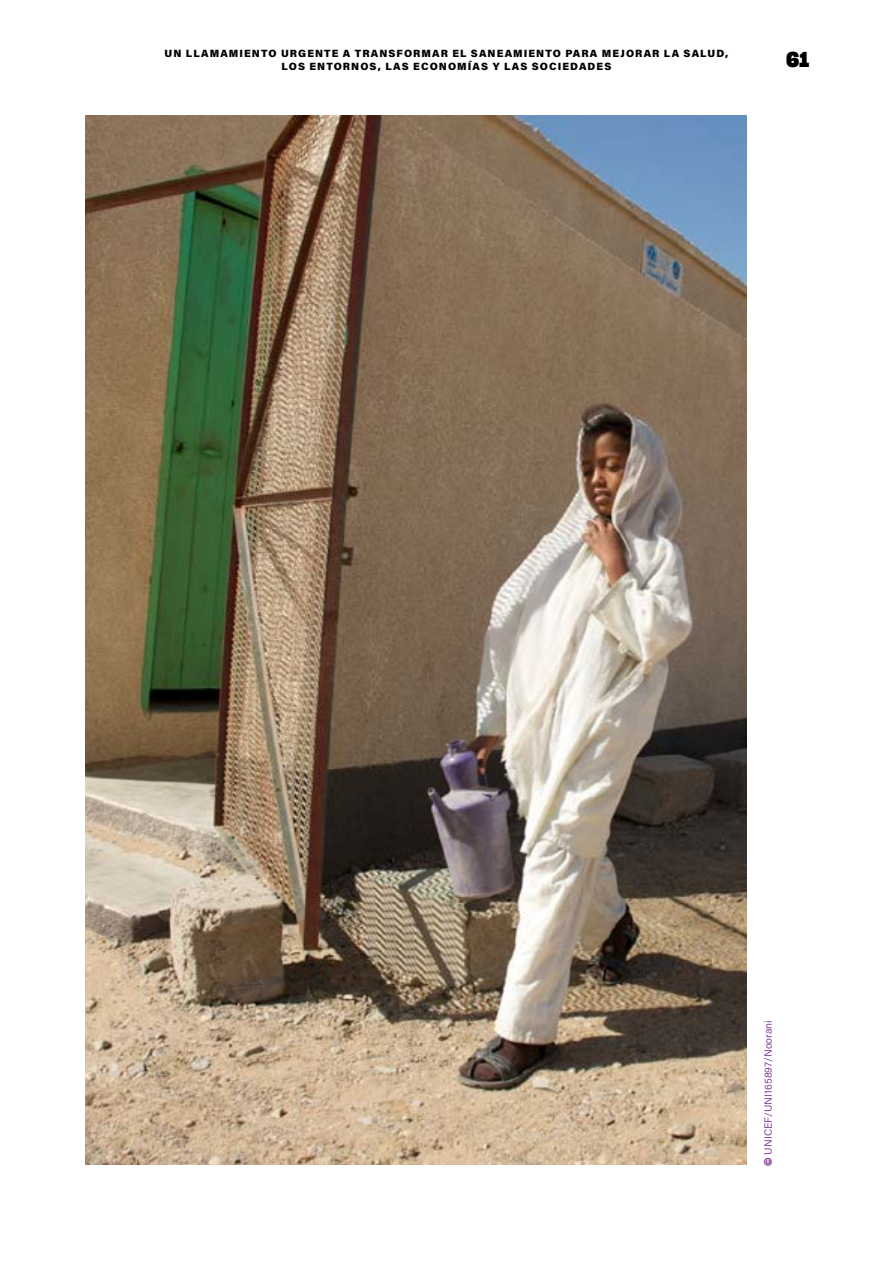
<style>
.page{position:relative;width:893px;height:1263px;background:#fff}
.page>*{position:absolute;margin:0;border:0;box-sizing:border-box;transform-origin:0 0}
.t1{font:21px "Sharp Grotesk Bold 19";color:#000}
.t2{font:10.5px/12.6px "Acumin Variable Concept";letter-spacing:.16em;color:#000;text-align:center}
.t3{font:10.5px "Acumin Variable Concept";letter-spacing:.02em;color:#85439a}
.s1{font-family:"Helvetica 95";font-weight:900}
</style>
<div class="page">
<img style="left:85px;top:116px;width:661px;height:1049px">
<p class="t2" style="left:165px;top:47px;width:564px">UN LLAMAMIENTO URGENTE A TRANSFORMAR EL SANEAMIENTO PARA MEJORAR LA SALUD,<br>LOS ENTORNOS, LAS ECONOMÍAS Y LAS SOCIEDADES</p>
<h1 class="t1" style="left:786px;top:43px;width:25px">61</h1>
<p class="t3" style="left:761px;top:1166px;width:147px;rotate:-90deg"><span class="s1">©</span> UNICEF/UNI165897/Noorani</p>
</div>
